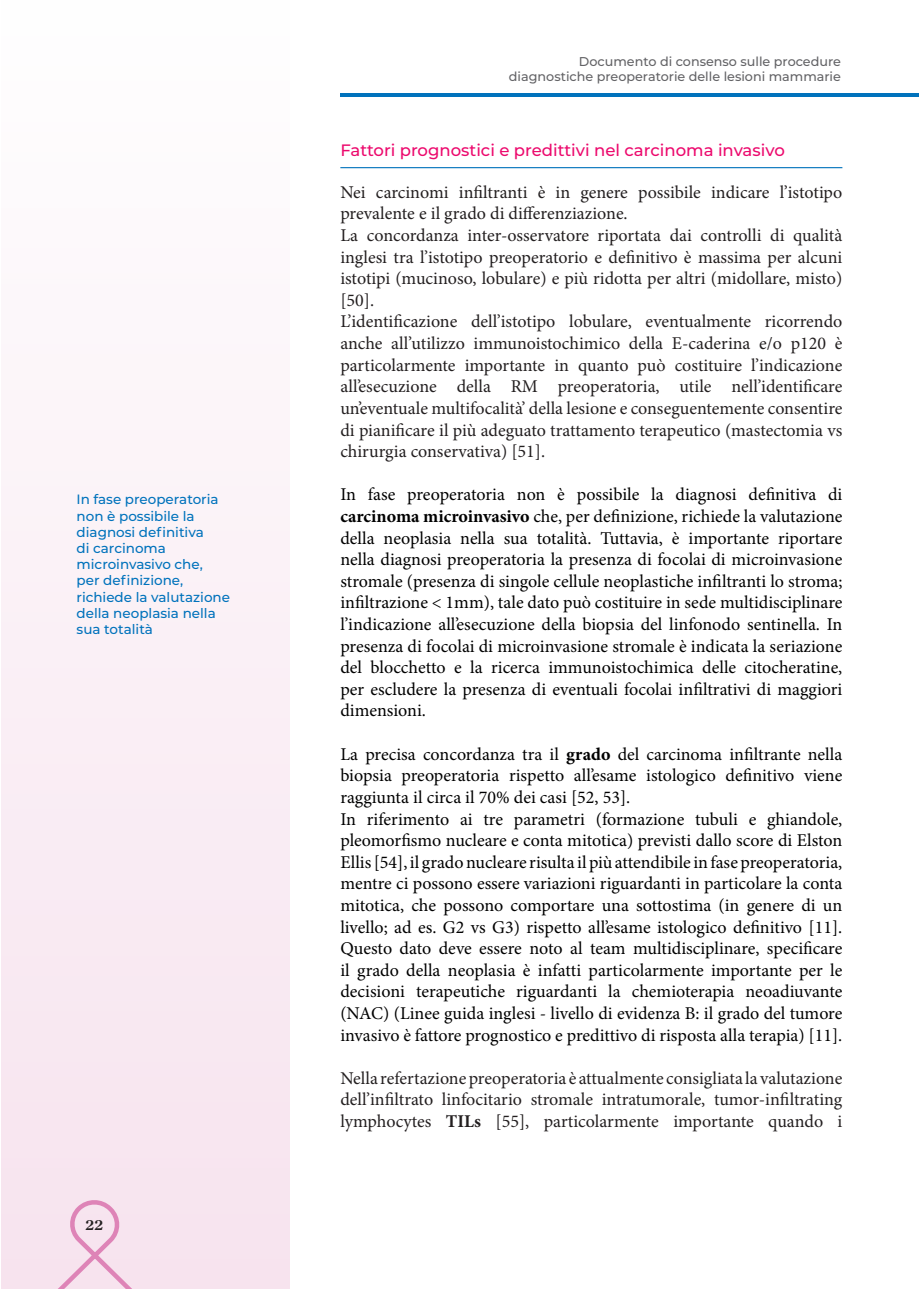
<style>
.page{position:relative;width:919px;height:1289px;background:#fff}
.page>*{position:absolute;margin:0;border:0;box-sizing:border-box;transform-origin:0 0}
.t1{font:18px/21.6px "Minion Pro";color:#000001;text-align:justify}
.t2{font:18px/21.6px "Minion Pro";color:#231f20}
.t3{font:500 16.5px "Montserrat";color:#ec096d}
.t4{font:500 13.5px/16.2px "Montserrat";color:#0072bc}
.t5{font:700 13.5px "Century Old Style Std";color:#231f20}
.t6{font:500 12.75px/15.3px "Montserrat";color:#636366;text-align:right}
.s1{font-weight:700}
</style>
<div class="page">
<div style="left:1px;top:0;width:288px;height:1288px;background:linear-gradient(to right,#fbf1f6,#faf0f6)"></div>
<hr style="left:340px;top:94px;width:566px;height:3px;background:#0072bc">
<svg style="left:906px;top:94px;width:12px;height:3px"></svg>
<svg style="left:44px;top:1193px;width:100px;height:95px;background:#f4d9e8"></svg>
<hr style="left:340px;top:167px;width:502px;height:1px;background:#0072bc">
<p class="t4" style="left:77px;top:491px;width:155px">In fase preoperatoria non è possibile la diagnosi definitiva<br>di carcinoma microinvasivo che,<br>per definizione, richiede la valutazione della neoplasia nella sua totalità</p>
<p class="t5" style="left:85px;top:1215px;width:19px">22</p>
<p class="t6" style="left:508px;top:53px;width:333px">Documento di consenso sulle procedure diagnostiche preoperatorie delle lesioni mammarie</p>
<p class="t3" style="left:340px;top:139px;width:446px">Fattori prognostici e predittivi nel carcinoma invasivo</p>
<p class="t2" style="left:340px;top:181px;width:503px">Nei carcinomi infiltranti è in genere possibile indicare l’istotipo prevalente e il grado di differenziazione.<br>La concordanza inter-osservatore riportata dai controlli di qualità inglesi tra l’istotipo preoperatorio e definitivo è massima per alcuni istotipi (mucinoso, lobulare) e più ridotta per altri (midollare, misto) [50].<br>L’identificazione dell’istotipo lobulare, eventualmente ricorrendo anche all’utilizzo immunoistochimico della E-caderina e/o p120 è particolarmente importante in quanto può costituire l’indicazione all’esecuzione della RM preoperatoria, utile nell’identificare un’eventuale multifocalità’ della lesione e conseguentemente consentire di pianificare il più adeguato trattamento terapeutico (mastectomia vs chirurgia conservativa) [51].</p>
<p class="t1" style="left:340px;top:484px;width:503px">In fase preoperatoria non è possibile la diagnosi definitiva di <span class="s1">carcinoma microinvasivo</span> che, per definizione, richiede la valutazione della neoplasia nella sua totalità. Tuttavia, è importante riportare nella diagnosi preoperatoria la presenza di focolai di microinvasione stromale (presenza di singole cellule neoplastiche infiltranti lo stroma; infiltrazione &lt; 1mm), tale dato può costituire in sede multidisciplinare l’indicazione all’esecuzione della biopsia del linfonodo sentinella. In presenza di focolai di microinvasione stromale è indicata la seriazione del blocchetto e la ricerca immunoistochimica delle citocheratine, per escludere la presenza di eventuali focolai infiltrativi di maggiori dimensioni.</p>
<p class="t1" style="left:340px;top:743px;width:503px;text-align:left">La precisa concordanza tra il <span class="s1">grado</span> del carcinoma infiltrante nella biopsia preoperatoria rispetto all’esame istologico definitivo viene raggiunta il circa il 70% dei casi [52, 53].<br>In riferimento ai tre parametri (formazione tubuli e ghiandole, pleomorfismo nucleare e conta mitotica) previsti dallo score di Elston Ellis [54], il grado nucleare risulta il più attendibile in fase preoperatoria, mentre ci possono essere variazioni riguardanti in particolare la conta mitotica, che possono comportare una sottostima (in genere di un livello; ad es. G2 vs G3) rispetto all’esame istologico definitivo [11].<br>Questo dato deve essere noto al team multidisciplinare, specificare il grado della neoplasia è infatti particolarmente importante per le decisioni terapeutiche riguardanti la chemioterapia neoadiuvante (NAC) (Linee guida inglesi - livello di evidenza B: il grado del tumore invasivo è fattore prognostico e predittivo di risposta alla terapia) [11].</p>
<p class="t2" style="left:340px;top:1067px;width:503px;text-align:justify">Nella refertazione preoperatoria è attualmente consigliata la valutazione dell’infiltrato linfocitario stromale intratumorale, tumor-infiltrating lymphocytes <span class="s1">TILs</span> [55], particolarmente importante quando i</p>
</div>
